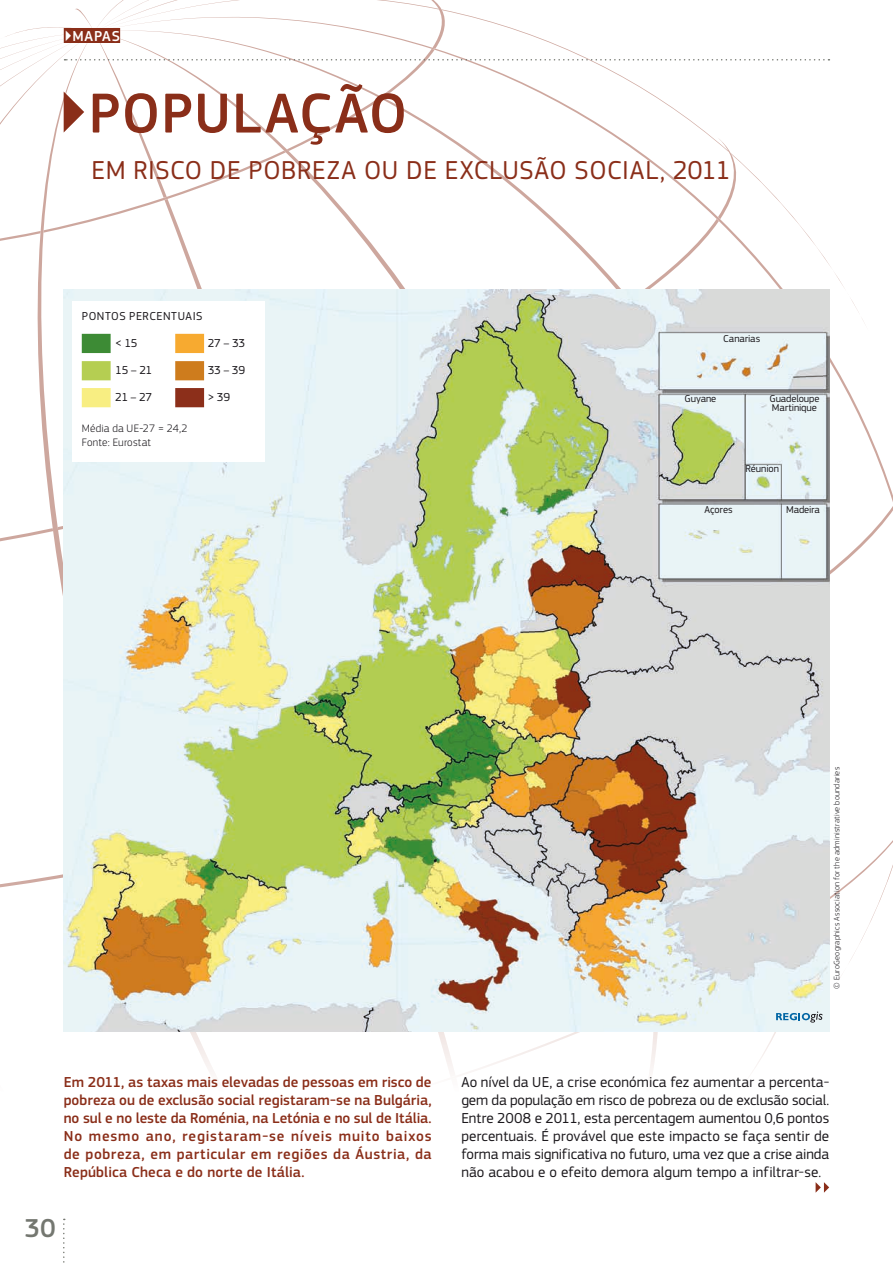
<style>
.page{position:relative;width:893px;height:1263px;background:#fff}
.page>*{position:absolute;margin:0;border:0;box-sizing:border-box;transform-origin:0 0}
.t1{font:500 58.5px "EC Square Sans Pro";letter-spacing:.025em;color:#8a2e19}
.t2{font:27px "EC Square Sans Pro";letter-spacing:.02em;color:#8a2e19}
.t3{font:500 27px "EC Square Sans Pro";color:#747770}
.t4{font:15px/18px "EC Square Sans Pro";letter-spacing:.005em;color:#1b181c;text-align:justify}
.t5{font:500 15px/18px "EC Square Sans Pro";letter-spacing:.02em;color:#8a2e19;text-align:justify}
.t6{font:500 15px "EC Square Sans Pro";letter-spacing:.045em;color:#fff}
.t7{font:12px "EC Square Sans Pro";letter-spacing:.035em;color:#1b181c}
.t8{font:300 11.25px/13.5px "EC Square Sans Pro";letter-spacing:.02em;color:#1b181c}
.t9{font:10.35px/9.6px "EC Square Sans Pro";letter-spacing:-.005em;color:#1b181c}
.t10{font:300 8.25px "EC Square Sans Pro";letter-spacing:.025em;color:#1b181c}
</style>
<div class="page">
<svg style="left:34px;top:279px;width:64px;height:941px"></svg>
<img style="left:64px;top:289px;width:765px;height:742px">
<svg style="left:776px;top:1011px;width:46px;height:11px"></svg>
<svg style="left:816px;top:1182px;width:13px;height:11px"></svg>
<div style="left:72px;top:301px;width:193px;height:160px;background:#fff"></div>
<svg style="left:82px;top:334px;width:29px;height:19px"></svg>
<svg style="left:82px;top:361px;width:29px;height:19px"></svg>
<svg style="left:82px;top:388px;width:29px;height:19px"></svg>
<svg style="left:175px;top:388px;width:29px;height:19px"></svg>
<svg style="left:175px;top:334px;width:29px;height:19px"></svg>
<svg style="left:175px;top:361px;width:29px;height:19px"></svg>
<svg style="left:63px;top:1219px;width:2px;height:44px"></svg>
<svg style="left:0;top:0;width:829px;height:279px"></svg>
<p class="t6" style="left:64px;top:27px;width:58px">▶MAPAS</p>
<h1 class="t1" style="left:56px;top:79px;width:353px">▶POPULAÇÃO</h1>
<h2 class="t2" style="left:92px;top:154px;width:640px">EM RISCO DE POBREZA OU DE EXCLUSÃO SOCIAL, 2011</h2>
<p class="t7" style="left:82px;top:309px;width:122px">PONTOS PERCENTUAIS</p>
<p class="t7" style="left:115px;top:336px;width:24px">&lt; 15</p>
<p class="t7" style="left:115px;top:363px;width:39px">15 – 21</p>
<p class="t7" style="left:115px;top:390px;width:39px">21 – 27</p>
<p class="t7" style="left:208px;top:336px;width:39px">27 – 33</p>
<p class="t7" style="left:208px;top:363px;width:39px">33 – 39</p>
<p class="t7" style="left:208px;top:390px;width:24px">&gt; 39</p>
<p class="t8" style="left:82px;top:421px;width:107px">Média da UE-27 = 24,2<br>Fonte: Eurostat</p>
<p class="t9" style="left:723px;top:334px;width:38px">Canarias</p>
<p class="t9" style="left:684px;top:394px;width:33px">Guyane</p>
<p class="t9" style="left:769px;top:394px;width:51px">Guadeloupe<br>Martinique</p>
<p class="t9" style="left:746px;top:464px;width:35px">Réunion</p>
<p class="t9" style="left:705px;top:504px;width:30px">Açores</p>
<p class="t9" style="left:786px;top:504px;width:35px">Madeira</p>
<p class="t10" style="left:832px;top:989px;width:223px;rotate:-90deg">© EuroGeographics Association for the administrative boundaries</p>
<p class="t5" style="left:64px;top:1073px;width:369px">Em 2011, as taxas mais elevadas de pessoas em risco de pobreza ou de exclusão social registaram-se na Bulgária, no sul e no leste da Roménia, na Letónia e no sul de Itália.<br>No mesmo ano, registaram-se níveis muito baixos de pobreza, em particular em regiões da Áustria, da República Checa e do norte de Itália.</p>
<p class="t4" style="left:461px;top:1073px;width:369px">Ao nível da UE, a crise económica fez aumentar a percenta&shy;gem da população em risco de pobreza ou de exclusão social.<br>Entre 2008 e 2011, esta percentagem aumentou 0,6 pontos percentuais. É provável que este impacto se faça sentir de forma mais significativa no futuro, uma vez que a crise ainda não acabou e o efeito demora algum tempo a infiltrar-se.</p>
<h2 class="t3" style="left:25px;top:1212px;width:32px">30</h2>
</div>
